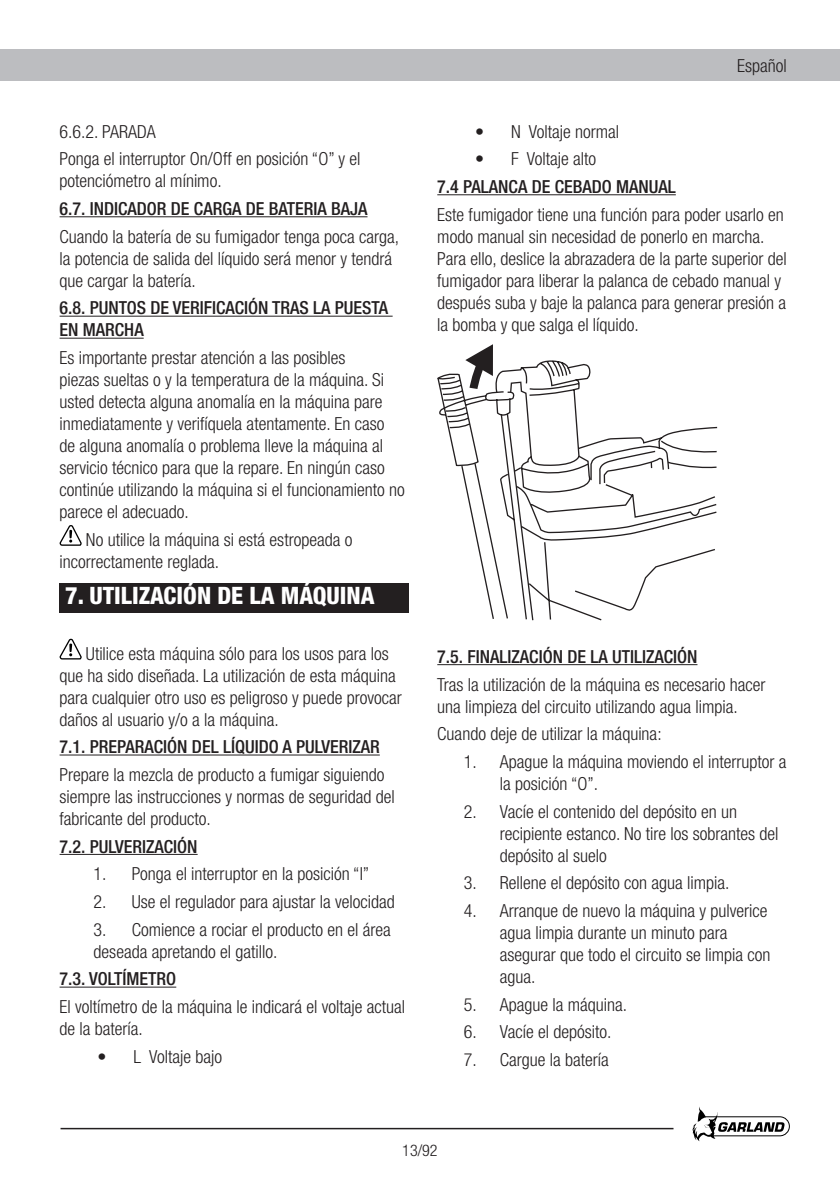
<style>
.page{position:relative;width:840px;height:1191px;background:#fff}
.page>*{position:absolute;margin:0;border:0;box-sizing:border-box;transform-origin:0 0}
.TITULO{font:800 condensed 24px "Helvetica Neue LT Std";color:#fff}
.t1{font:300 condensed 18px/22px "Helvetica Neue LT Std";color:#231f20}
.t2{font:500 condensed 18px/22px "Helvetica Neue LT Std";color:#231f20}
.t3{font:300 condensed 16px "Helvetica Neue LT Std";color:#231f20}
</style>
<div class="page">
<div style="left:0;top:50px;width:839px;height:31px;background:#bcbdc0"></div>
<svg style="left:692px;top:1107px;width:97px;height:34px"></svg>
<hr style="left:60px;top:1127px;width:613px;height:2px;background:#231f20">
<hr style="left:60px;top:216px;width:307px;height:1px;background:#231f20">
<hr style="left:60px;top:316px;width:332px;height:1px;background:#231f20">
<hr style="left:60px;top:338px;width:84px;height:1px;background:#231f20">
<div style="left:60px;top:583px;width:348px;height:30px;background:#231f20"></div>
<hr style="left:60px;top:754px;width:319px;height:1px;background:#231f20">
<hr style="left:60px;top:854px;width:137px;height:1px;background:#231f20">
<hr style="left:60px;top:986px;width:116px;height:1px;background:#231f20">
<svg style="left:59px;top:525px;width:23px;height:21px"></svg>
<svg style="left:59px;top:639px;width:23px;height:21px"></svg>
<hr style="left:437px;top:194px;width:238px;height:1px;background:#231f20">
<hr style="left:437px;top:664px;width:260px;height:1px;background:#231f20">
<svg style="left:437px;top:360px;width:281px;height:261px"></svg>
<svg style="left:465px;top:344px;width:27px;height:52px"></svg>
<p class="t1" style="left:60px;top:120px;width:98px">6.6.2. PARADA</p>
<p class="t1" style="left:60px;top:148px;width:302px">Ponga el interruptor On/Off en posición “O” y el potenciómetro al mínimo.</p>
<p class="t2" style="left:60px;top:197px;width:309px">6.7. INDICADOR DE CARGA DE BATERIA BAJA</p>
<p class="t1" style="left:60px;top:225px;width:341px">Cuando la batería de su fumigador tenga poca carga, la potencia de salida del líquido será menor y tendrá que cargar la batería.</p>
<p class="t2" style="left:60px;top:297px;width:330px">6.8. PUNTOS DE VERIFICACIÓN TRAS LA PUESTA<br>EN MARCHA</p>
<p class="t1" style="left:60px;top:346px;width:346px">Es importante prestar atención a las posibles<br>piezas sueltas o y la temperatura de la máquina. Si usted detecta alguna anomalía en la máquina pare inmediatamente y verifíquela atentamente. En caso<br>de alguna anomalía o problema lleve la máquina al servicio técnico para que la repare. En ningún caso continúe utilizando la máquina si el funcionamiento no parece el adecuado.</p>
<p class="t1" style="left:60px;top:528px;width:294px;text-indent:26px">No utilice la máquina si está estropeada o incorrectamente reglada.</p>
<p class="TITULO" style="left:65px;top:581px;width:311px">7. UTILIZACIÓN DE LA MÁQUINA</p>
<p class="t1" style="left:60px;top:642px;width:343px;text-indent:26px">Utilice esta máquina sólo para los usos para los que ha sido diseñada. La utilización de esta máquina para cualquier otro uso es peligroso y puede provocar daños al usuario y/o a la máquina.</p>
<p class="t2" style="left:60px;top:735px;width:321px">7.1. PREPARACIÓN DEL LÍQUIDO A PULVERIZAR</p>
<p class="t1" style="left:60px;top:763px;width:336px">Prepare la mezcla de producto a fumigar siguiendo siempre las instrucciones y normas de seguridad del fabricante del producto.</p>
<p class="t2" style="left:60px;top:835px;width:139px">7.2. PULVERIZACIÓN</p>
<p class="t1" style="left:94px;top:862px;width:277px">1. Ponga el interruptor en la posición “I”</p>
<p class="t1" style="left:94px;top:890px;width:302px">2. Use el regulador para ajustar la velocidad</p>
<p class="t1" style="left:94px;top:918px;width:298px">3. Comience a rociar el producto en el área deseada apretando el gatillo.</p>
<p class="t2" style="left:60px;top:967px;width:118px">7.3. VOLTÍMETRO</p>
<p class="t1" style="left:60px;top:995px;width:347px">El voltímetro de la máquina le indicará el voltaje actual de la batería.</p>
<p class="t1" style="left:97px;top:1045px;width:126px">• L Voltaje bajo</p>
<p class="t1" style="left:736px;top:54px;width:51px">Español</p>
<p class="t1" style="left:475px;top:120px;width:145px">• N Voltaje normal</p>
<p class="t1" style="left:475px;top:148px;width:122px">• F Voltaje alto</p>
<p class="t2" style="left:437px;top:175px;width:240px">7.4 PALANCA DE CEBADO MANUAL</p>
<p class="t1" style="left:437px;top:203px;width:351px">Este fumigador tiene una función para poder usarlo en modo manual sin necesidad de ponerlo en marcha.<br>Para ello, deslice la abrazadera de la parte superior del fumigador para liberar la palanca de cebado manual y después suba y baje la palanca para generar presión a la bomba y que salga el líquido.</p>
<p class="t2" style="left:437px;top:645px;width:261px">7.5. FINALIZACIÓN DE LA UTILIZACIÓN</p>
<p class="t1" style="left:437px;top:673px;width:329px">Tras la utilización de la máquina es necesario hacer una limpieza del circuito utilizando agua limpia.</p>
<p class="t1" style="left:437px;top:722px;width:226px">Cuando deje de utilizar la máquina:</p>
<p class="t1" style="left:499px;top:750px;width:288px;text-indent:-36px">1. Apague la máquina moviendo el interruptor a la posición “O”.</p>
<p class="t1" style="left:499px;top:800px;width:280px;text-indent:-36px">2. Vacíe el contenido del depósito en un recipiente estanco. No tire los sobrantes del depósito al suelo</p>
<p class="t1" style="left:463px;top:871px;width:267px">3. Rellene el depósito con agua limpia.</p>
<p class="t1" style="left:499px;top:899px;width:272px;text-indent:-36px">4. Arranque de nuevo la máquina y pulverice agua limpia durante un minuto para asegurar que todo el circuito se limpia con agua.</p>
<p class="t1" style="left:463px;top:993px;width:165px">5. Apague la máquina.</p>
<p class="t1" style="left:463px;top:1020px;width:149px">6. Vacíe el depósito.</p>
<p class="t1" style="left:463px;top:1048px;width:146px">7. Cargue la batería</p>
<p class="t3" style="left:402px;top:1141px;width:37px">13/92</p>
</div>
